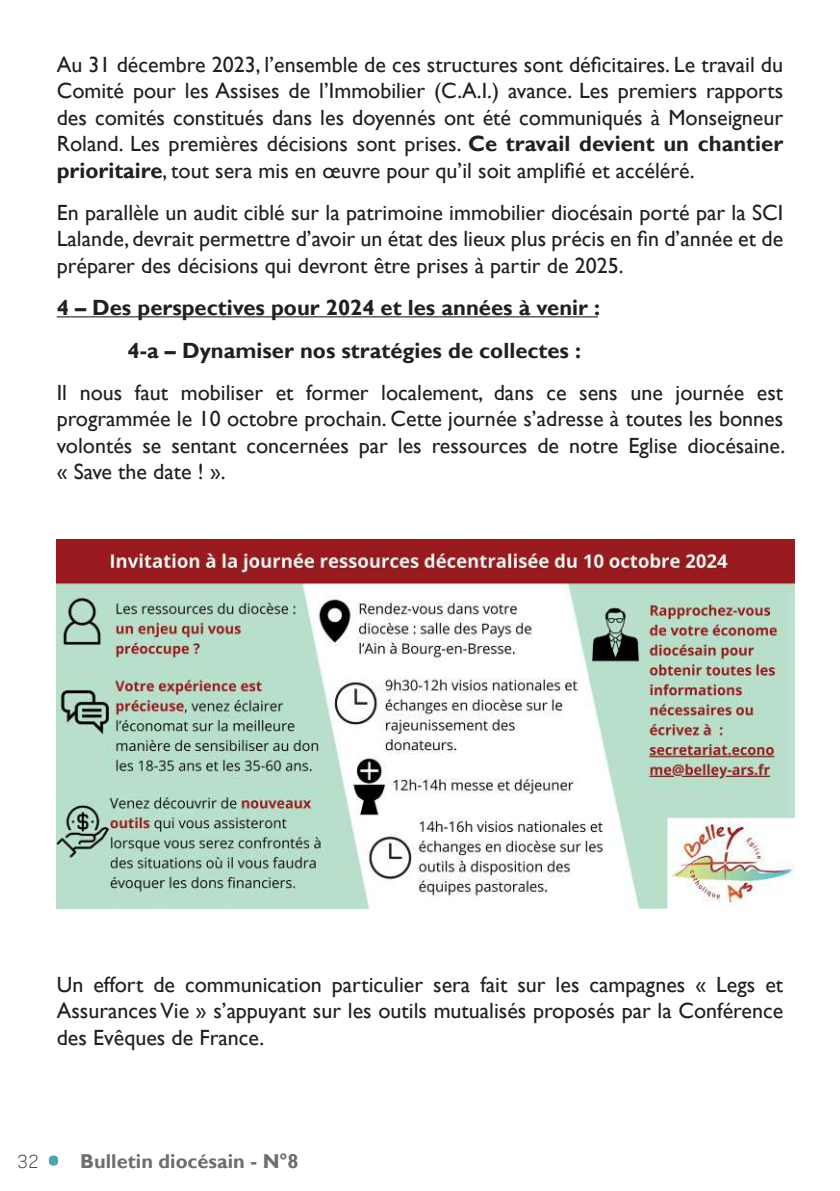
<style>
.page{position:relative;width:840px;height:1191px;background:#fff}
.page>*{position:absolute;margin:0;border:0;box-sizing:border-box;transform-origin:0 0}
.t1{font:22px/26.4px "Gill Sans";color:#231f20;text-align:justify}
.t2{font:700 22px/42.4px "Gill Sans";color:#231f20}
.t3{font:700 20px "Gill Sans";color:#6c6d70}
.s1{font-weight:700}
.s2{font-family:"Sofia Sans";font-weight:300;color:#4b4c4d}
.s3{font-family:"Sofia Sans";font-weight:300;font-size:72px;color:#4ea8b4}
</style>
<div class="page">
<hr style="left:57px;top:316px;width:540px;height:1px;background:#231f20">
<img style="left:57px;top:540px;width:737px;height:368px">
<p class="t1" style="left:57px;top:52px;width:727px">Au 31 décembre 2023, l’ensemble de ces structures sont déficitaires. Le travail du Comité pour les Assises de l’Immobilier (C.A.I.) avance. Les premiers rapports des comités constitués dans les doyennés ont été communiqués à Monseigneur Roland. Les premières décisions sont prises. <span class="s1">Ce travail devient un chantier prioritaire</span>, tout sera mis en œuvre pour qu’il soit amplifié et accéléré.</p>
<p class="t1" style="left:57px;top:200px;width:727px">En parallèle un audit ciblé sur la patrimoine immobilier diocésain porté par la SCI Lalande, devrait permettre d’avoir un état des lieux plus précis en fin d’année et de préparer des décisions qui devront être prises à partir de 2025.</p>
<p class="t2" style="left:127px;top:287px;width:474px;text-indent:-71px">4 – Des perspectives pour 2024 et les années à venir :<br>4-a – Dynamiser nos stratégies de collectes :</p>
<p class="t1" style="left:57px;top:380px;width:729px">Il nous faut mobiliser et former localement, dans ce sens une journée est programmée le 10 octobre prochain. Cette journée s’adresse à toutes les bonnes volontés se sentant concernées par les ressources de notre Eglise diocésaine. « Save the date ! ».</p>
<p class="t1" style="left:57px;top:971px;width:727px">Un effort de communication particulier sera fait sur les campagnes « Legs et Assurances Vie » s’appuyant sur les outils mutualisés proposés par la Conférence des Evêques de France.</p>
<p class="t3" style="left:17px;top:1149px;width:283px"><span class="s2">32</span> <span class="s3">•</span> Bulletin diocésain - N°8</p>
</div>
